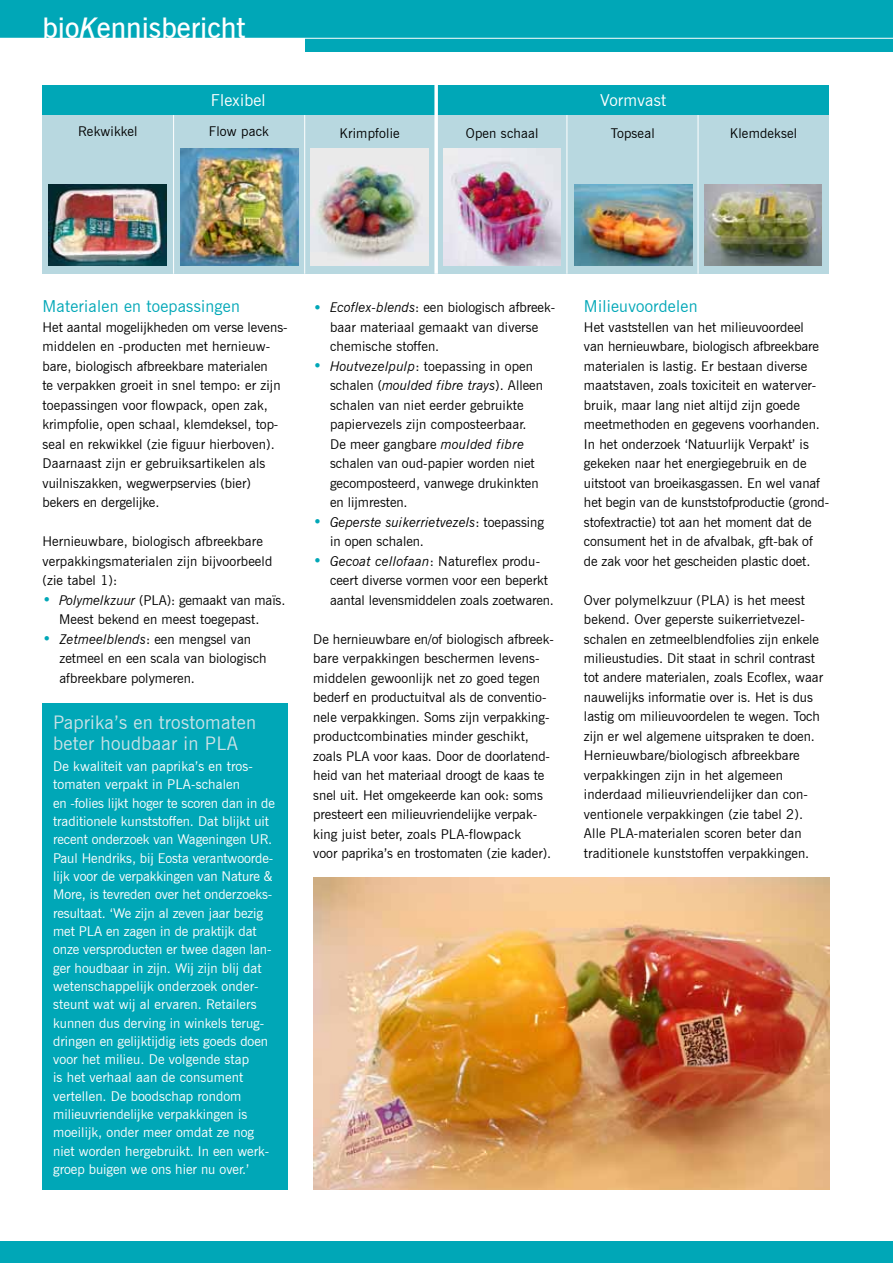
<style>
.page{position:relative;width:893px;height:1263px;background:#fff}
.page>*{position:absolute;margin:0;border:0;box-sizing:border-box;transform-origin:0 0}
.t1{font:600 28.5px "News Gothic BT";color:#fff}
.t2{font:18.75px/21px "News Gothic BT";letter-spacing:.015em;color:#cbe2e7}
.t3{font:16.5px "News Gothic BT";letter-spacing:.015em;color:#00a7b7}
.t4{font:16.5px "News Gothic BT";letter-spacing:.015em;color:#fff}
.t5{font:13.5px/19.5px "News Gothic BT";letter-spacing:.005em;color:#000}
.t6{font:13.5px/18.3px "News Gothic BT";color:#fff}
.s1{font-style:italic}
.s2{font-size:15px;color:#00a7b7}
</style>
<div class="page">
<div style="left:43px;top:104px;width:786px;height:170px;background:#b8d8e0"></div>
<div style="left:0;top:0;width:893px;height:51px;background:#00a7b7"></div>
<hr style="left:0;top:38px;width:893px;height:1px;background:#fff">
<div style="left:0;top:1242px;width:893px;height:21px;background:#00a7b7"></div>
<div style="left:0;top:38px;width:304px;height:24px;background:#fff"></div>
<div style="left:43px;top:703px;width:245px;height:487px;background:#00a7b7"></div>
<img style="left:313px;top:878px;width:516px;height:312px">
<hr style="left:566px;top:106px;width:1px;height:168px;background:#fff">
<hr style="left:698px;top:108px;width:1px;height:166px;background:#fff">
<hr style="left:173px;top:108px;width:1px;height:166px;background:#fff">
<hr style="left:304px;top:106px;width:1px;height:168px;background:#fff">
<img style="left:49px;top:185px;width:118px;height:81px">
<img style="left:180px;top:149px;width:118px;height:117px">
<img style="left:310px;top:149px;width:118px;height:117px">
<img style="left:443px;top:149px;width:117px;height:117px">
<img style="left:574px;top:185px;width:118px;height:81px">
<img style="left:704px;top:185px;width:118px;height:81px">
<div style="left:43px;top:85px;width:786px;height:30px;background:#00a7b7"></div>
<svg style="left:434px;top:85px;width:4px;height:189px"></svg>
<h1 class="t1" style="left:43px;top:11px;width:205px">bio<span class="s1">K</span>ennisbericht</h1>
<p class="t4" style="left:211px;top:90px;width:56px">Flexibel</p>
<p class="t4" style="left:600px;top:90px;width:68px">Vormvast</p>
<p class="t5" style="left:78px;top:121px;width:61px">Rekwikkel</p>
<p class="t5" style="left:209px;top:121px;width:62px">Flow pack</p>
<p class="t5" style="left:340px;top:124px;width:62px">Krimpfolie</p>
<p class="t5" style="left:466px;top:124px;width:74px">Open schaal</p>
<p class="t5" style="left:611px;top:124px;width:45px">Topseal</p>
<p class="t5" style="left:730px;top:124px;width:69px">Klemdeksel</p>
<p class="t3" style="left:43px;top:296px;width:199px">Materialen en toepassingen</p>
<p class="t5" style="left:43px;top:317px;width:247px">Het aantal mogelijkheden om verse levens&shy;middelen en -producten met hernieuw&shy;bare, biologisch afbreekbare materialen<br>te verpakken groeit in snel tempo: er zijn toepassingen voor flowpack, open zak, krimpfolie, open schaal, klemdeksel, top&shy;seal en rekwikkel (zie figuur hierboven).<br>Daarnaast zijn er gebruiksartikelen als vuilniszakken, wegwerpservies (bier) bekers en dergelijke.</p>
<p class="t5" style="left:43px;top:531px;width:231px">Hernieuwbare, biologisch afbreekbare verpakkingsmaterialen zijn bijvoorbeeld (zie tabel 1):</p>
<p class="t5" style="left:59px;top:590px;width:228px;text-indent:-17px"><span class="s2">•</span> <span class="s1">Polymelkzuur</span> (PLA): gemaakt van maïs.<br>Meest bekend en meest toegepast.</p>
<p class="t5" style="left:59px;top:629px;width:209px;text-indent:-17px"><span class="s2">•</span> <span class="s1">Zetmeelblends</span>: een mengsel van zetmeel en een scala van biologisch afbreekbare polymeren.</p>
<h2 class="t2" style="left:53px;top:712px;width:204px">Paprika’s en trostomaten beter houdbaar in PLA</h2>
<p class="t6" style="left:53px;top:757px;width:223px">De kwaliteit van paprika’s en tros&shy;tomaten verpakt in PLA-schalen<br>en -folies lijkt hoger te scoren dan in de traditionele kunststoffen. Dat blijkt uit recent onderzoek van Wageningen UR.<br>Paul Hendriks, bij Eosta verantwoorde&shy;lijk voor de verpakkingen van Nature &amp; More, is tevreden over het onderzoeks&shy;resultaat. ‘We zijn al zeven jaar bezig met PLA en zagen in de praktijk dat onze versproducten er twee dagen lan&shy;ger houdbaar in zijn. Wij zijn blij dat wetenschappelijk onderzoek onder&shy;steunt wat wij al ervaren. Retailers kunnen dus derving in winkels terug&shy;dringen en gelijktijdig iets goeds doen voor het milieu. De volgende stap<br>is het verhaal aan de consument vertellen. De boodschap rondom milieuvriendelijke verpakkingen is moeilijk, onder meer omdat ze nog niet worden hergebruikt. In een werk&shy;groep buigen we ons hier nu over.’</p>
<p class="t5" style="left:330px;top:297px;width:227px;text-indent:-17px"><span class="s2">•</span> <span class="s1">Ecoflex-blends</span>: een biologisch afbreek&shy;baar materiaal gemaakt van diverse chemische stoffen.</p>
<p class="t5" style="left:330px;top:356px;width:214px;text-indent:-17px"><span class="s2">•</span> <span class="s1">Houtvezelpulp</span>: toepassing in open schalen (<span class="s1">moulded fibre trays</span>). Alleen schalen van niet eerder gebruikte papiervezels zijn composteerbaar.<br>De meer gangbare <span class="s1">moulded fibre </span>schalen van oud-papier worden niet gecomposteerd, vanwege drukinkten en lijmresten.</p>
<p class="t5" style="left:330px;top:512px;width:215px;text-indent:-17px"><span class="s2">•</span> <span class="s1">Geperste suikerrietvezels</span>: toepassing in open schalen.</p>
<p class="t5" style="left:330px;top:551px;width:225px;text-indent:-17px"><span class="s2">•</span> <span class="s1">Gecoat cellofaan</span>: Natureflex produ&shy;ceert diverse vormen voor een beperkt aantal levensmiddelen zoals zoetwaren.</p>
<p class="t5" style="left:313px;top:629px;width:242px">De hernieuwbare en/of biologisch afbreek&shy;bare verpakkingen beschermen levens&shy;middelen gewoonlijk net zo goed tegen bederf en productuitval als de conventio&shy;nele verpakkingen. Soms zijn verpakking&shy;productcombinaties minder geschikt, zoals PLA voor kaas. Door de doorlatend&shy;heid van het materiaal droogt de kaas te snel uit. Het omgekeerde kan ook: soms presteert een milieuvriendelijke verpak&shy;king juist beter, zoals PLA-flowpack<br>voor paprika’s en trostomaten (zie kader).</p>
<p class="t3" style="left:584px;top:296px;width:115px">Milieuvoordelen</p>
<p class="t5" style="left:584px;top:317px;width:247px">Het vaststellen van het milieuvoordeel<br>van hernieuwbare, biologisch afbreekbare materialen is lastig. Er bestaan diverse maatstaven, zoals toxiciteit en waterver&shy;bruik, maar lang niet altijd zijn goede meetmethoden en gegevens voorhanden.<br>In het onderzoek ‘Natuurlijk Verpakt’ is gekeken naar het energiegebruik en de uitstoot van broeikasgassen. En wel vanaf het begin van de kunststofproductie (grond&shy;stofextractie) tot aan het moment dat de consument het in de afvalbak, gft-bak of de zak voor het gescheiden plastic doet.</p>
<p class="t5" style="left:584px;top:590px;width:241px">Over polymelkzuur (PLA) is het meest bekend. Over geperste suikerrietvezel&shy;schalen en zetmeelblendfolies zijn enkele milieustudies. Dit staat in schril contrast tot andere materialen, zoals Ecoflex, waar nauwelijks informatie over is. Het is dus lastig om milieuvoordelen te wegen. Toch zijn er wel algemene uitspraken te doen.<br>Hernieuwbare/biologisch afbreekbare verpakkingen zijn in het algemeen inderdaad milieuvriendelijker dan con&shy;ventionele verpakkingen (zie tabel 2).<br>Alle PLA-materialen scoren beter dan traditionele kunststoffen verpakkingen.</p>
</div>
